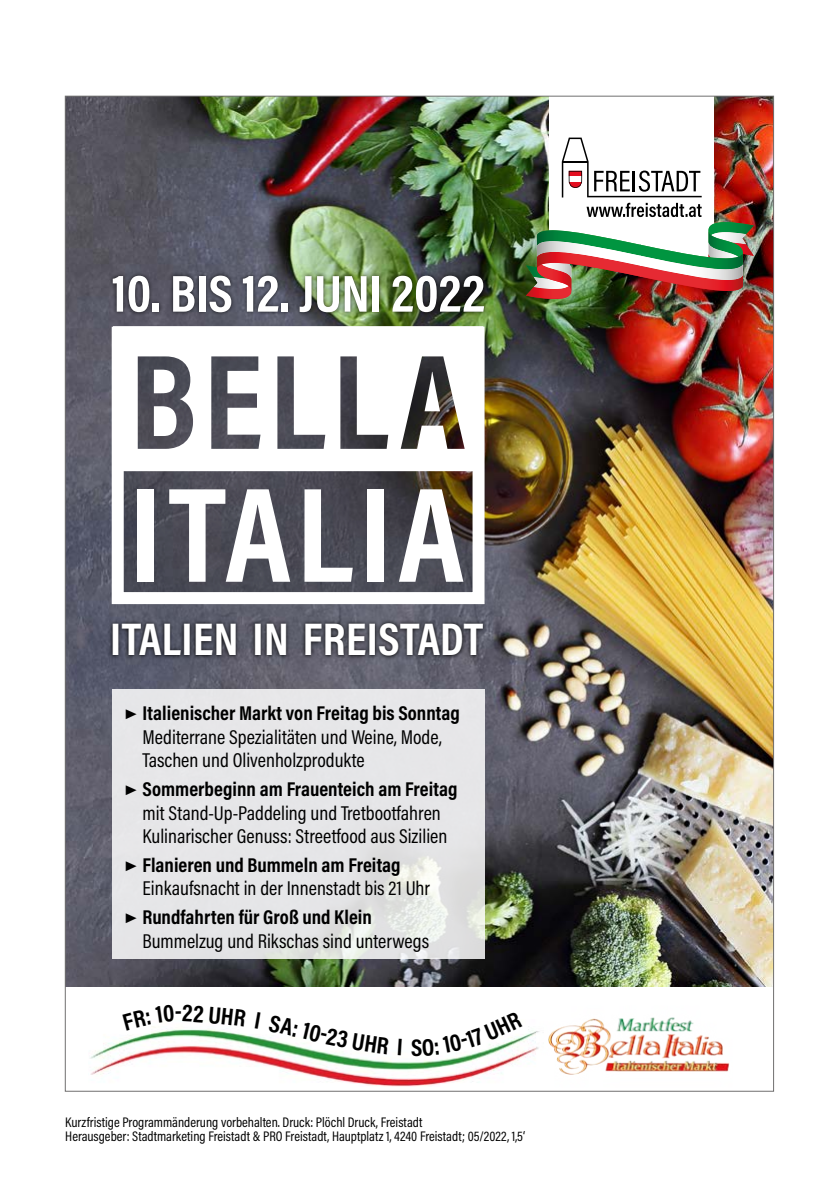
<style>
.page{position:relative;width:840px;height:1191px;background:#fff}
.page>*{position:absolute;margin:0;border:0;box-sizing:border-box;transform-origin:0 0}
.t1{font:700 136.4px "Acumin Pro Cond";letter-spacing:.045em;color:#fff}
.t2{font:700 52.4px "Acumin Pro Cond";color:#fff}
.t3{font:700 46.2px "Acumin Pro Cond";letter-spacing:.005em;color:#fff}
.t4{font:700 24.2px "Acumin Pro Cond";color:#000}
.t5{font:20.2px/23.8px "Acumin Pro Cond";color:#000}
.t6{font:700 20.2px "Acumin Pro Cond";color:#000}
.bildunterschrift{font:14px/14px "Acumin Pro Cond";color:#000}
</style>
<div class="page">
<img style="left:67px;top:98px;width:704px;height:888px">
<div style="left:112px;top:689px;width:372px;height:269px;background:#e6e6e8"></div>
<img style="left:90px;top:1029px;width:449px;height:57px">
<img style="left:548px;top:1017px;width:182px;height:58px">
<div style="left:549px;top:96px;width:164px;height:164px;background:#fff"></div>
<svg style="left:561px;top:138px;width:140px;height:59px"></svg>
<hr style="left:562px;top:161px;width:26px;height:2px;background:#000">
<img style="left:525px;top:203px;width:228px;height:102px">
<svg style="left:125px;top:471px;width:346px;height:120px;background:#48474f"></svg>
<div style="left:112px;top:327px;width:372px;height:277px;border:12px solid #fff"></div>
<div style="left:108px;top:271px;width:380px;height:46px;background:#000;opacity:.75"></div>
<svg style="left:113px;top:326px;width:370px;height:145px"></svg>
<svg style="left:108px;top:619px;width:379px;height:41px;background:#3e3e48"></svg>
<svg style="left:122px;top:1026px;width:124px;height:4px"></svg>
<svg style="left:268px;top:1029px;width:13px;height:4px"></svg>
<svg style="left:321px;top:1029px;width:68px;height:25px"></svg>
<svg style="left:398px;top:1038px;width:4px;height:17px"></svg>
<svg style="left:411px;top:1029px;width:111px;height:27px"></svg>
<h2 class="t2" style="left:112px;top:259px;width:374px">10. BIS 12. JUNI 2022</h2>
<h1 class="t1" style="left:129px;top:444px;width:336px">ITALIA</h1>
<h3 class="t3" style="left:110px;top:609px;width:374px">ITALIEN IN FREISTADT</h3>
<p class="t6" style="left:125px;top:699px;width:336px">▶ Italienischer Markt von Freitag bis Sonntag</p>
<p class="t5" style="left:142px;top:724px;width:300px">Mediterrane Spezialitäten und Weine, Mode,<br>Taschen und Olivenholzprodukte</p>
<p class="t6" style="left:125px;top:775px;width:334px">▶ Sommerbeginn am Frauenteich am Freitag</p>
<p class="t5" style="left:142px;top:800px;width:306px">mit Stand-Up-Paddeling und Tretbootfahren<br>Kulinarischer Genuss: Streetfood aus Sizilien</p>
<p class="t6" style="left:125px;top:851px;width:277px">▶ Flanieren und Bummeln am Freitag</p>
<p class="t5" style="left:142px;top:876px;width:289px">Einkaufsnacht in der Innenstadt bis 21 Uhr</p>
<p class="t6" style="left:125px;top:903px;width:248px">▶ Rundfahrten für Groß und Klein</p>
<p class="t5" style="left:142px;top:928px;width:288px">Bummelzug und Rikschas sind unterwegs</p>
<p class="t4" style="left:285px;top:1009px;width:42px;rotate:13deg">A: 10</p>
<p class="bildunterschrift" style="left:65px;top:1115px;width:461px">Kurzfristige Programmänderung vorbehalten. Druck: Plöchl Druck, Freistadt<br>Herausgeber: Stadtmarketing Freistadt &amp; PRO Freistadt, Hauptplatz 1, 4240 Freistadt; 05/2022, 1,5‘</p>
</div>
